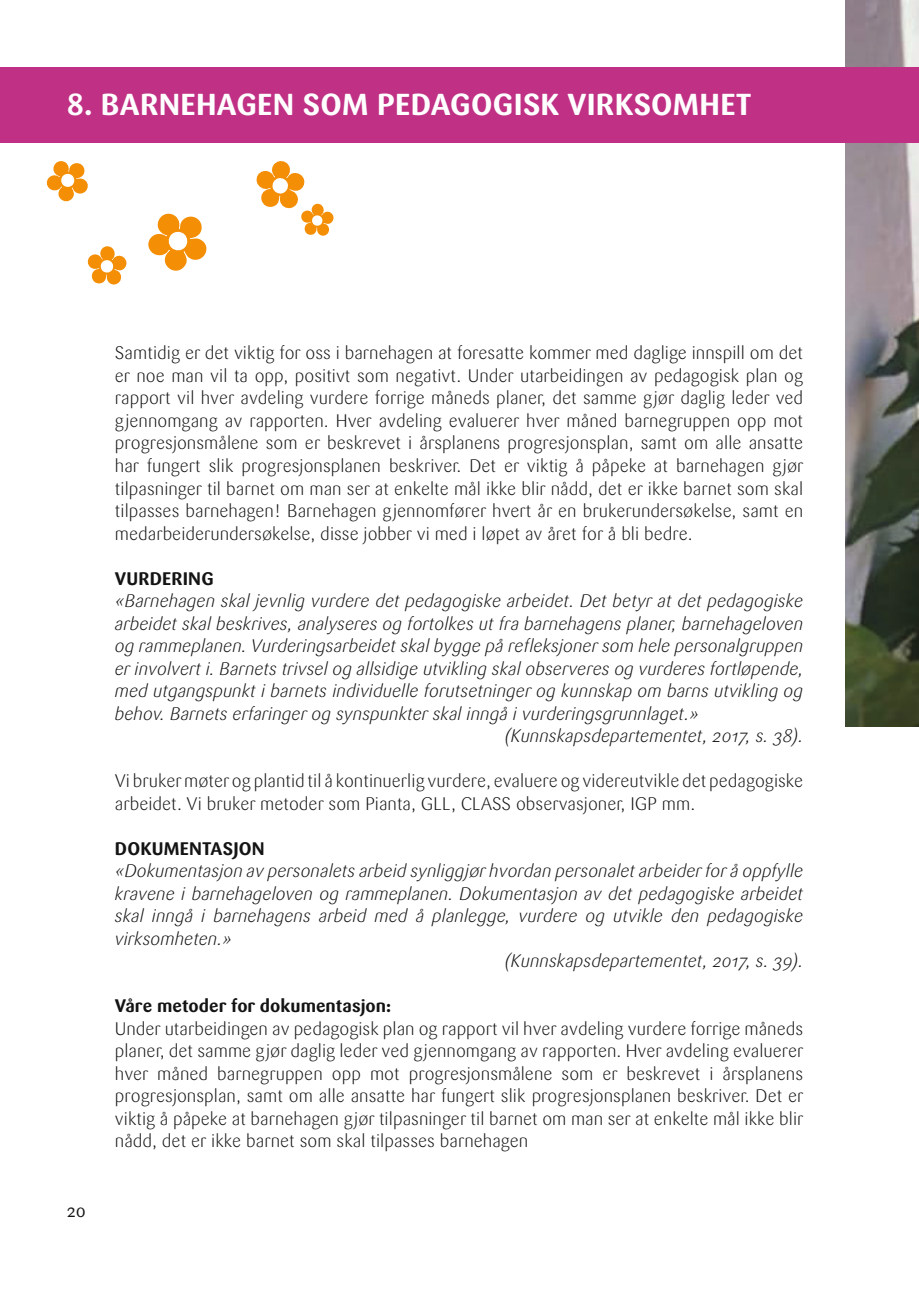
<style>
.page{position:relative;width:919px;height:1289px;background:#fff}
.page>*{position:absolute;margin:0;border:0;box-sizing:border-box;transform-origin:0 0}
.t1{font:700 30px "Sari OT";letter-spacing:.01em;color:#fff}
.t2{font:300 18px/22.5px "Sari OT";color:#131413;text-align:justify}
.t3{font:italic 300 18px "Sari OT";color:#131413}
.t4{font:700 18px "Sari OT";color:#131413}
.t5{font:18px "Sari OT";color:#131413}
</style>
<div class="page">
<img style="left:845px;top:0;width:73px;height:726px">
<div style="left:0;top:67px;width:918px;height:75px;background:#c03185"></div>
<svg style="left:46px;top:161px;width:42px;height:41px"></svg>
<svg style="left:256px;top:161px;width:78px;height:75px"></svg>
<svg style="left:87px;top:246px;width:40px;height:39px"></svg>
<svg style="left:148px;top:213px;width:59px;height:58px"></svg>
<h1 class="t1" style="left:67px;top:85px;width:686px">8. BARNEHAGEN SOM PEDAGOGISK VIRKSOMHET</h1>
<p class="t5" style="left:67px;top:1198px;width:21px">20</p>
<p class="t2" style="left:115px;top:342px;width:690px">Samtidig er det viktig for oss i barnehagen at foresatte kommer med daglige innspill om det er noe man vil ta opp, positivt som negativt. Under utarbeidingen av pedagogisk plan og rapport vil hver avdeling vurdere forrige måneds planer, det samme gjør daglig leder ved gjennomgang av rapporten. Hver avdeling evaluerer hver måned barnegruppen opp mot progresjonsmålene som er beskrevet i årsplanens progresjonsplan, samt om alle ansatte har fungert slik progresjonsplanen beskriver. Det er viktig å påpeke at barnehagen gjør tilpasninger til barnet om man ser at enkelte mål ikke blir nådd, det er ikke barnet som skal tilpasses barnehagen! Barnehagen gjennomfører hvert år en brukerundersøkelse, samt en medarbeiderundersøkelse, disse jobber vi med i løpet av året for å bli bedre.</p>
<p class="t4" style="left:115px;top:566px;width:100px">VURDERING</p>
<p class="t3" style="left:115px;top:589px;width:689px">«Barnehagen skal jevnlig vurdere det pedagogiske arbeidet. Det betyr at det pedagogiske</p>
<p class="t3" style="left:115px;top:611px;width:689px">arbeidet skal beskrives, analyseres og fortolkes ut fra barnehagens planer, barnehageloven</p>
<p class="t3" style="left:115px;top:634px;width:689px">og rammeplanen. Vurderingsarbeidet skal bygge på refleksjoner som hele personalgruppen</p>
<p class="t3" style="left:115px;top:656px;width:689px">er involvert i. Barnets trivsel og allsidige utvikling skal observeres og vurderes fortløpende,</p>
<p class="t3" style="left:115px;top:679px;width:689px">med utgangspunkt i barnets individuelle forutsetninger og kunnskap om barns utvikling og</p>
<p class="t3" style="left:115px;top:701px;width:585px">behov. Barnets erfaringer og synspunkter skal inngå i vurderingsgrunnlaget.»</p>
<p class="t3" style="left:504px;top:724px;width:300px">(Kunnskapsdepartementet, 2017, s. 38).</p>
<p class="t2" style="left:115px;top:769px;width:690px">Vi bruker møter og plantid til å kontinuerlig vurdere, evaluere og videreutvikle det pedagogiske arbeidet. Vi bruker metoder som Pianta, GLL, CLASS observasjoner, IGP mm.</p>
<p class="t4" style="left:115px;top:836px;width:151px">DOKUMENTASJON</p>
<p class="t3" style="left:115px;top:859px;width:690px">«Dokumentasjon av personalets arbeid synliggjør hvordan personalet arbeider for å oppfylle</p>
<p class="t3" style="left:115px;top:881px;width:689px">kravene i barnehageloven og rammeplanen. Dokumentasjon av det pedagogiske arbeidet</p>
<p class="t3" style="left:115px;top:904px;width:689px">skal inngå i barnehagens arbeid med å planlegge, vurdere og utvikle den pedagogiske</p>
<p class="t3" style="left:115px;top:926px;width:119px">virksomheten.»</p>
<p class="t3" style="left:504px;top:949px;width:300px">(Kunnskapsdepartementet, 2017, s. 39).</p>
<p class="t4" style="left:115px;top:994px;width:278px">Våre metoder for dokumentasjon:</p>
<p class="t2" style="left:115px;top:1017px;width:690px">Under utarbeidingen av pedagogisk plan og rapport vil hver avdeling vurdere forrige måneds planer, det samme gjør daglig leder ved gjennomgang av rapporten. Hver avdeling evaluerer hver måned barnegruppen opp mot progresjonsmålene som er beskrevet i årsplanens progresjonsplan, samt om alle ansatte har fungert slik progresjonsplanen beskriver. Det er viktig å påpeke at barnehagen gjør tilpasninger til barnet om man ser at enkelte mål ikke blir nådd, det er ikke barnet som skal tilpasses barnehagen</p>
</div>
